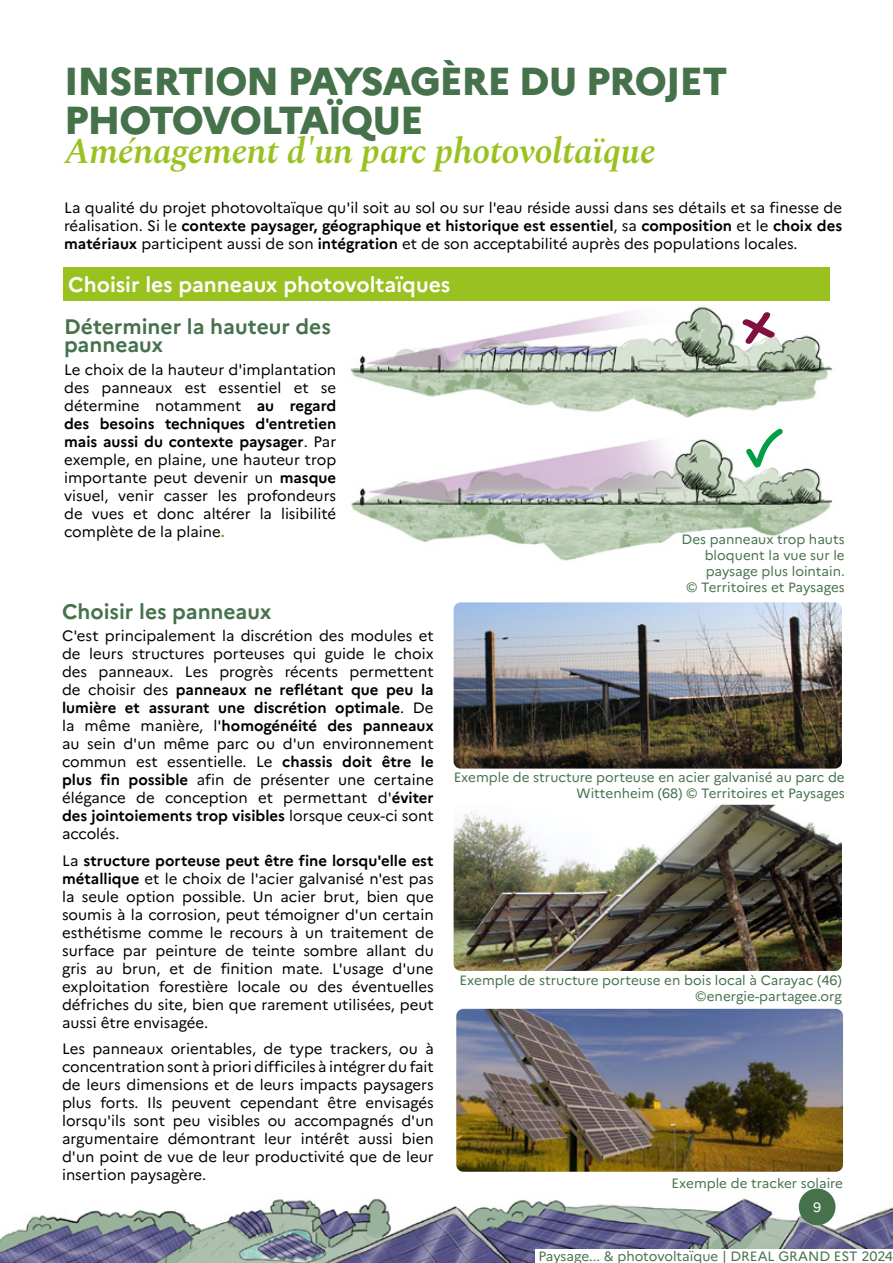
<style>
.page{position:relative;width:893px;height:1263px;background:#fff}
.page>*{position:absolute;margin:0;border:0;box-sizing:border-box;transform-origin:0 0}
.t1{font:800 39px/39px "Marianne";letter-spacing:-.03em;color:#46724b}
.t2{font:italic 600 36px "Spectral";letter-spacing:-.01em;color:#99c221}
.t3{font:700 21px/18px "Marianne";color:#46724b}
.t4{font:700 21px "Marianne";color:#fff}
.t5{font:15px/18px "Marianne";color:#000;text-align:justify}
.t6{font:13.5px/16.2px "Marianne";color:#46724b;text-align:right}
.t7{font:13.5px "Marianne";color:#fff}
.s1{font-weight:700}
.s2{font-weight:700;color:#68a532}
</style>
<div class="page">
<img style="left:0;top:1195px;width:893px;height:68px">
<div style="left:799px;top:1188px;width:36px;height:37px;background:#46724b;border-radius:50%"></div>
<div style="left:536px;top:1249px;width:357px;height:14px;background:#fff"></div>
<img style="left:454px;top:602px;width:388px;height:166px">
<img style="left:454px;top:805px;width:388px;height:166px">
<img style="left:456px;top:1009px;width:387px;height:163px">
<img style="left:350px;top:307px;width:483px;height:254px">
<div style="left:64px;top:267px;width:766px;height:34px;background:#99c221"></div>
<svg style="left:743px;top:424px;width:45px;height:54px"></svg>
<svg style="left:739px;top:311px;width:38px;height:35px"></svg>
<h1 class="t1" style="left:64px;top:62px;width:665px">INSERTION PAYSAGÈRE DU PROJET<br>PHOTOVOLTAÏQUE</h1>
<h2 class="t2" style="left:65px;top:125px;width:592px">Aménagement d'un parc photovoltaïque</h2>
<p class="t5" style="left:64px;top:199px;width:780px">La qualité du projet photovoltaïque qu'il soit au sol ou sur l'eau réside aussi dans ses détails et sa finesse de réalisation. Si le <span class="s1">contexte paysager, géographique et historique est essentiel</span>, sa <span class="s1">composition</span> et le <span class="s1">choix des matériaux</span> participent aussi de son <span class="s1">intégration</span> et de son acceptabilité auprès des populations locales.</p>
<h3 class="t4" style="left:68px;top:272px;width:384px">Choisir les panneaux photovoltaïques</h3>
<h3 class="t3" style="left:64px;top:318px;width:268px">Déterminer la hauteur des panneaux</h3>
<p class="t5" style="left:64px;top:360px;width:274px">Le choix de la hauteur d'implantation des panneaux est essentiel et se détermine notamment <span class="s1">au regard des besoins techniques d'entretien mais aussi du contexte paysager</span>. Par exemple, en plaine, une hauteur trop importante peut devenir un <span class="s1">masque </span>visuel, venir casser les profondeurs de vues et donc altérer la lisibilité complète de la plaine<span class="s2">.</span></p>
<p class="t6" style="left:681px;top:531px;width:165px">Des panneaux trop hauts bloquent la vue sur le paysage plus lointain.<br>© Territoires et Paysages</p>
<h3 class="t3" style="left:62px;top:602px;width:211px">Choisir les panneaux</h3>
<p class="t5" style="left:62px;top:627px;width:373px">C'est principalement la discrétion des modules et de leurs structures porteuses qui guide le choix des panneaux. Les progrès récents permettent de choisir des <span class="s1">panneaux ne reflétant que peu la lumière et assurant une discrétion optimale</span>. De la même manière, l'<span class="s1">homogénéité des panneaux </span>au sein d'un même parc ou d'un environnement commun est essentielle. Le <span class="s1">chassis doit être le plus fin possible</span> afin de présenter une certaine élégance de conception et permettant d'<span class="s1">éviter des jointoiements trop visibles</span> lorsque ceux-ci sont accolés.</p>
<p class="t5" style="left:62px;top:851px;width:373px">La <span class="s1">structure porteuse peut être fine lorsqu'elle est métallique</span> et le choix de l'acier galvanisé n'est pas la seule option possible. Un acier brut, bien que soumis à la corrosion, peut témoigner d'un certain esthétisme comme le recours à un traitement de surface par peinture de teinte sombre allant du gris au brun, et de finition mate. L'usage d'une exploitation forestière locale ou des éventuelles défriches du site, bien que rarement utilisées, peut aussi être envisagée.</p>
<p class="t5" style="left:62px;top:1040px;width:373px">Les panneaux orientables, de type trackers, ou à concentration sont à priori difficiles à intégrer du fait de leurs dimensions et de leurs impacts paysagers plus forts. Ils peuvent cependant être envisagés lorsqu'ils sont peu visibles ou accompagnés d'un argumentaire démontrant leur intérêt aussi bien d'un point de vue de leur productivité que de leur insertion paysagère.</p>
<p class="t6" style="left:454px;top:769px;width:393px">Exemple de structure porteuse en acier galvanisé au parc de<br>Wittenheim (68) © Territoires et Paysages</p>
<p class="t6" style="left:460px;top:972px;width:384px">Exemple de structure porteuse en bois local à Carayac (46) ©energie-partagee.org</p>
<p class="t6" style="left:672px;top:1175px;width:173px">Exemple de tracker solaire</p>
<p class="t7" style="left:813px;top:1199px;width:10px">9</p>
<p class="t6" style="left:538px;top:1248px;width:356px">Paysage... &amp; photovoltaïque | DREAL GRAND EST 2024</p>
</div>
